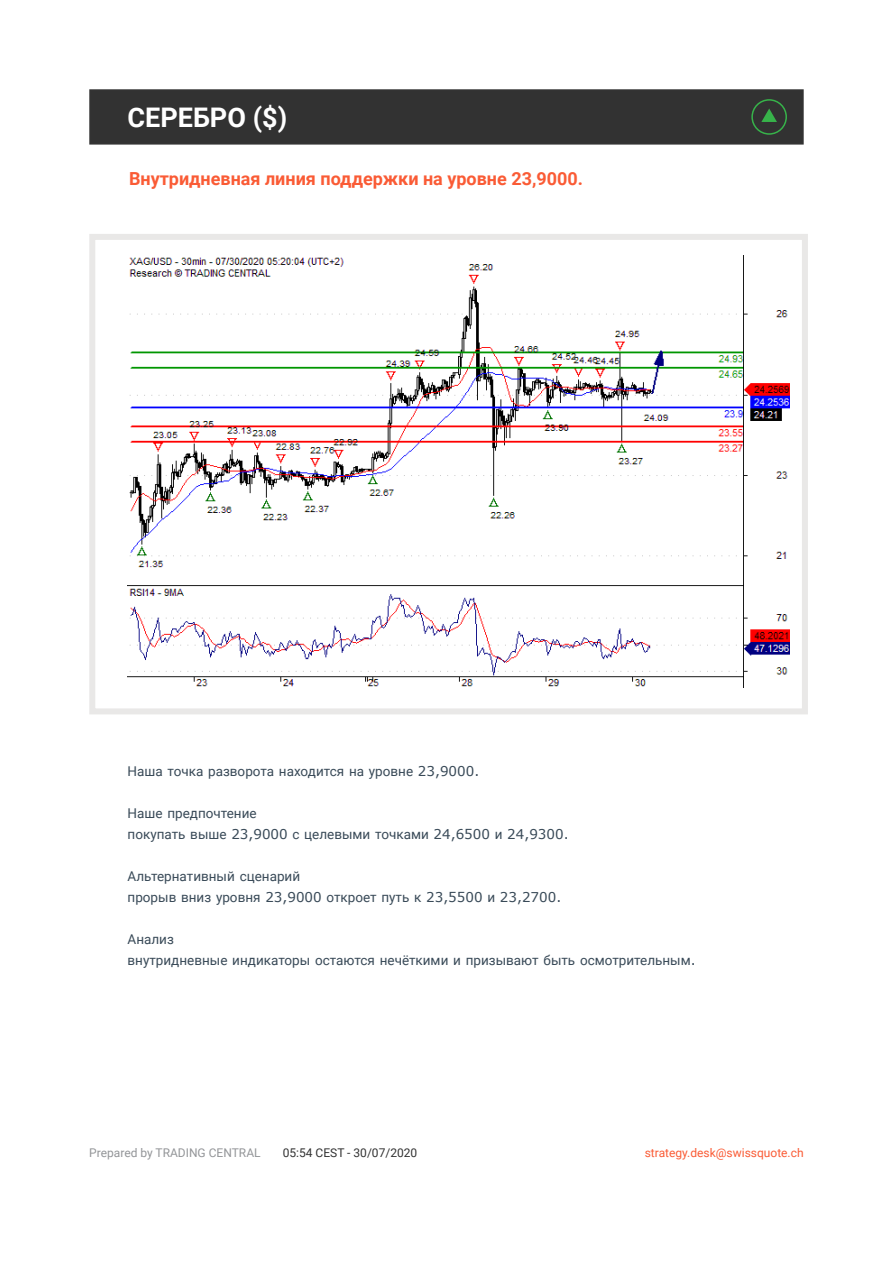
<style>
.page{position:relative;width:893px;height:1263px;background:#fff}
.page>*{position:absolute;margin:0;border:0;box-sizing:border-box;transform-origin:0 0}
.t1{font:700 27px "Roboto";color:#fff}
.t2{font:700 18px "Roboto";color:#fa5b35}
.t3{font:13.5px/21px "Roboto";color:#394a58}
.t4{font:12px "Roboto";color:#fa5b35}
.t5{font:12px "Roboto";color:#939598}
.t6{font:12px "Roboto";color:#323232}
.s1{font-family:"Verdana"}
</style>
<div class="page">
<div style="left:89px;top:234px;width:719px;height:480px;border:6px solid #e9e8e7"></div>
<div style="left:89px;top:89px;width:715px;height:56px;background:#323232;border:2px solid #323232"></div>
<img style="left:128px;top:255px;width:661px;height:432px">
<svg style="left:751px;top:99px;width:36px;height:36px"></svg>
<h1 class="t1" style="left:128px;top:98px;width:161px">СЕРЕБРО ($)</h1>
<h2 class="t2" style="left:129px;top:166px;width:455px">Внутридневная линия поддержки на уровне 23,9000.</h2>
<p class="t3" style="left:128px;top:760px;width:353px">Наша точка разворота находится на уровне <span class="s1">23,9000.</span></p>
<p class="t3" style="left:128px;top:802px;width:443px">Наше предпочтение<br>покупать выше <span class="s1">23,9000</span> с целевыми точками <span class="s1">24,6500</span> и <span class="s1">24,9300.</span></p>
<p class="t3" style="left:128px;top:865px;width:435px">Альтернативный сценарий<br>прорыв вниз уровня <span class="s1">23,9000</span> откроет путь к <span class="s1">23,5500</span> и <span class="s1">23,2700.</span></p>
<p class="t3" style="left:128px;top:928px;width:570px">Анализ<br>внутридневные индикаторы остаются нечёткими и призывают быть осмотрительным<span class="s1">.</span></p>
<p class="t5" style="left:89px;top:1144px;width:173px">Prepared by TRADING CENTRAL</p>
<p class="t6" style="left:283px;top:1144px;width:136px">05:54 CEST - 30/07/2020</p>
<p class="t4" style="left:645px;top:1144px;width:160px">strategy.desk@swissquote.ch</p>
</div>
